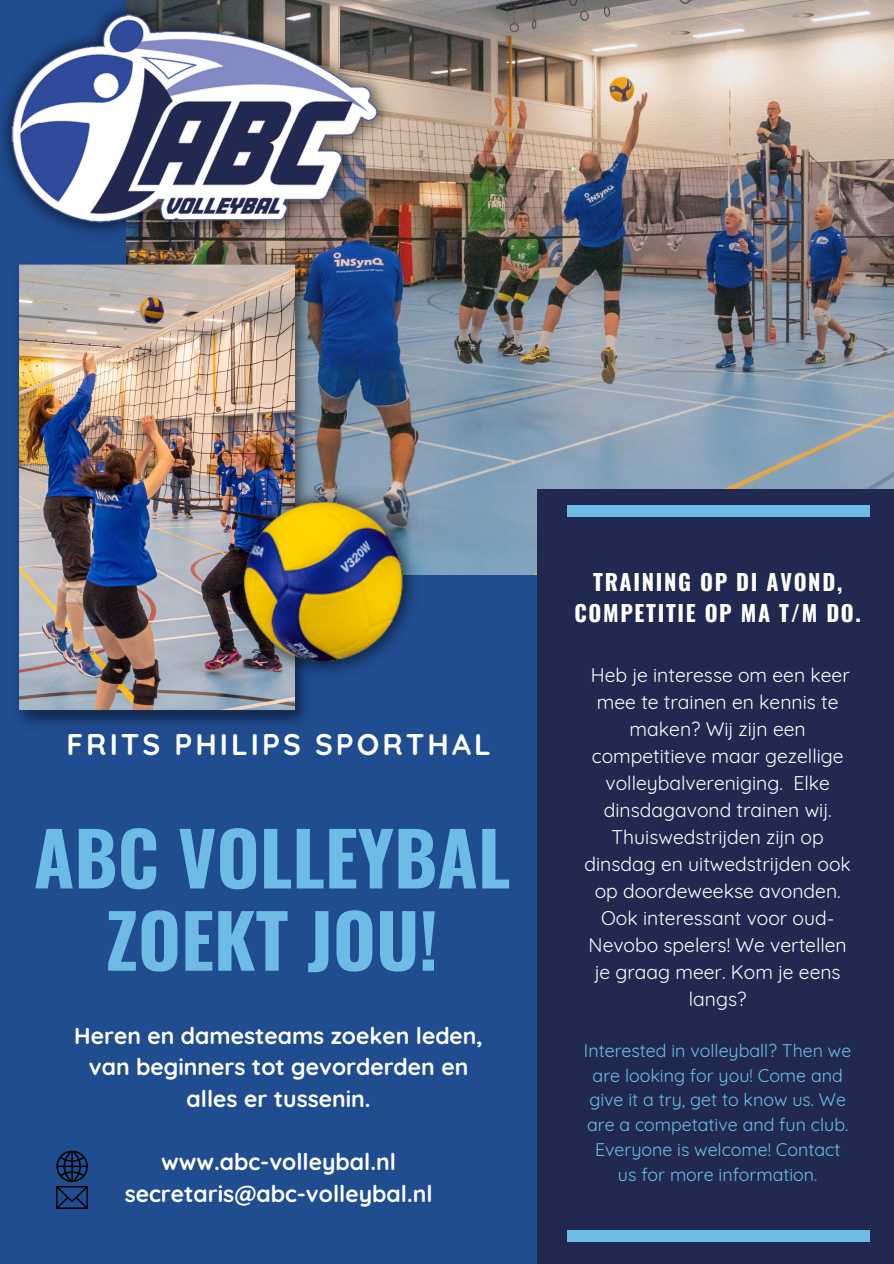
<style>
.page{position:relative;width:894px;height:1264px;background:#fff}
.page>*{position:absolute;margin:0;border:0;box-sizing:border-box;transform-origin:0 0}
.t1{font:700 73.5px/82.2px "Oswald";color:#6dbce5;text-align:center}
.t2{font:700 29.85px "Quicksand";letter-spacing:.1em;color:#fff}
.t3{font:700 22.95px/31.5px "Quicksand";color:#fff;text-align:center}
.t4{font:700 22.05px "Oswald";letter-spacing:.075em;color:#fff}
.t5{font:19.35px/27px "Quicksand";color:#fff;text-align:center}
.t6{font:17.85px/24.8px "Quicksand";color:#6dbce5;text-align:center}
</style>
<div class="page">
<div style="left:0;top:0;width:893px;height:1263px;background:#204c90"></div>
<img style="left:126px;top:0;width:767px;height:574px">
<div style="left:537px;top:490px;width:356px;height:773px;background:#212951"></div>
<div style="left:566px;top:505px;width:303px;height:12px;background:#6dbce5"></div>
<div style="left:566px;top:1230px;width:303px;height:12px;background:#6dbce5"></div>
<img style="left:56px;top:1186px;width:32px;height:22px">
<svg style="left:56px;top:1150px;width:32px;height:32px"></svg>
<img style="left:2px;top:0;width:394px;height:245px">
<img style="left:18px;top:255px;width:297px;height:470px">
<img style="left:225px;top:481px;width:196px;height:202px">
<p class="t2" style="left:66px;top:725px;width:425px">FRITS PHILIPS SPORTHAL</p>
<p class="t1" style="left:34px;top:814px;width:478px">ABC VOLLEYBAL<br>ZOEKT JOU!</p>
<p class="t3" style="left:74px;top:1019px;width:410px">Heren en damesteams zoeken leden, van beginners tot gevorderden en alles er tussenin.</p>
<p class="t3" style="left:161px;top:1145px;width:236px">www.abc-volleybal.nl</p>
<p class="t3" style="left:125px;top:1177px;width:309px">secretaris@abc-volleybal.nl</p>
<p class="t4" style="left:593px;top:564px;width:250px">TRAINING OP DI AVOND,</p>
<p class="t4" style="left:574px;top:595px;width:288px">COMPETITIE OP MA T/M DO.</p>
<p class="t5" style="left:584px;top:661px;width:268px">Heb je interesse om een keer mee te trainen en kennis te maken? Wij zijn een competitieve maar gezellige volleybalvereniging. Elke dinsdagavond trainen wij.<br>Thuiswedstrijden zijn op dinsdag en uitwedstrijden ook op doordeweekse avonden.<br>Ook interessant voor oud-<br>Nevobo spelers! We vertellen je graag meer. Kom je eens langs?</p>
<p class="t6" style="left:583px;top:1037px;width:269px">Interested in volleyball? Then we are looking for you! Come and give it a try, get to know us. We are a competative and fun club.<br>Everyone is welcome! Contact us for more information.</p>
</div>
